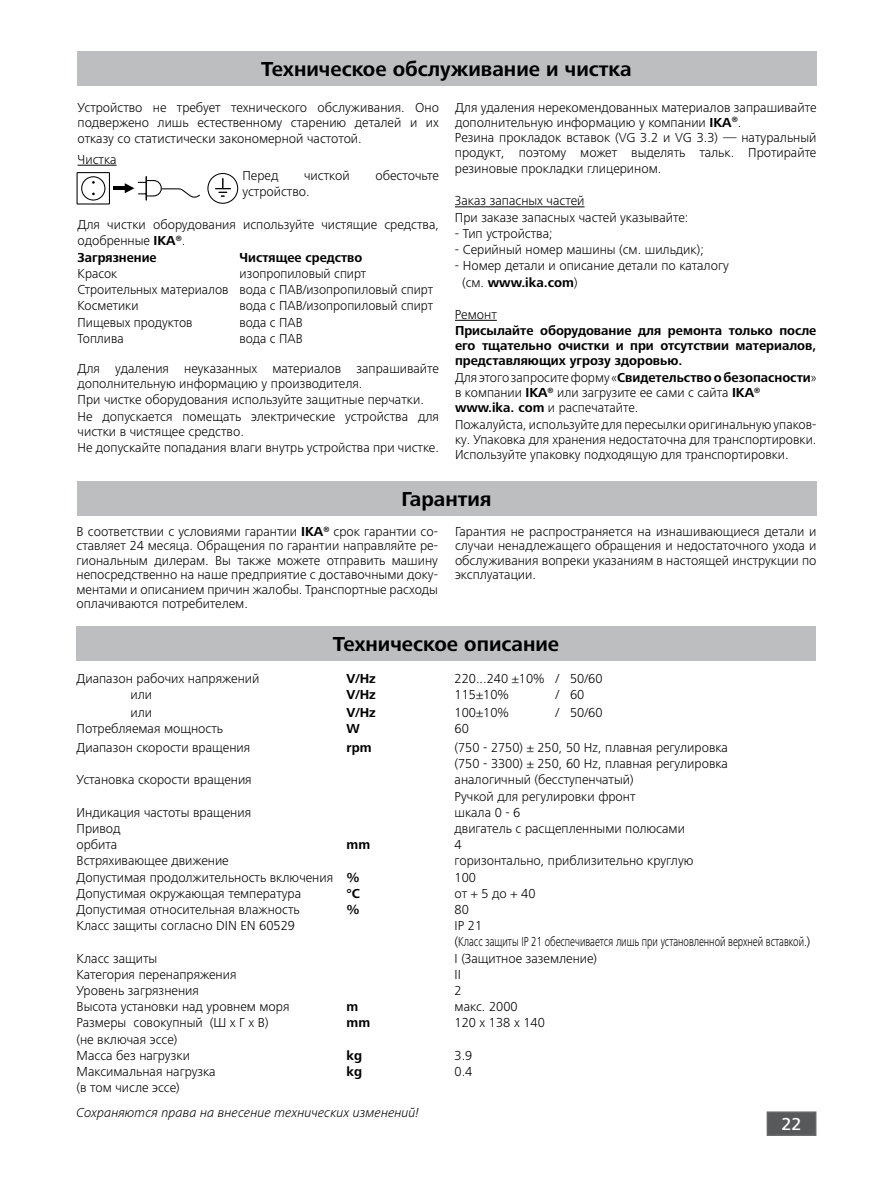
<style>
.page{position:relative;width:893px;height:1187px;background:#fff}
.page>*{position:absolute;margin:0;border:0;box-sizing:border-box;transform-origin:0 0}
.t1{font:700 21px "Frutiger Next IKA";color:#000}
.t2{font:500 18px "Frutiger Next IKA";color:#fff}
.t3{font:300 13.5px/16.2px "Frutiger Next IKA";color:#000}
.t4{font:700 13.5px/15px "Frutiger Next IKA";color:#000;text-align:justify}
.t5{font:italic 300 13.5px "Frutiger Next IKA";color:#000}
.s1{font-weight:700}
</style>
<div class="page">
<div style="left:767px;top:1111px;width:49px;height:24px;background:#58595b;border:2px solid #666"></div>
<hr style="left:78px;top:165px;width:39px;height:1px;background:#000">
<hr style="left:455px;top:206px;width:129px;height:1px;background:#000">
<hr style="left:455px;top:320px;width:42px;height:1px;background:#000">
<div style="left:76px;top:626px;width:740px;height:34px;background:#bcbec0"></div>
<div style="left:77px;top:481px;width:739px;height:34px;background:#bcbec0"></div>
<div style="left:77px;top:52px;width:739px;height:34px;background:#bcbec0"></div>
<svg style="left:77px;top:172px;width:123px;height:32px"></svg>
<div style="left:207px;top:173px;width:31px;height:31px;border:1px solid #000;border-radius:50%"></div>
<svg style="left:215px;top:178px;width:16px;height:19px"></svg>
<h1 class="t1" style="left:261px;top:57px;width:372px">Техническое обслуживание и чистка</h1>
<p class="t3" style="left:78px;top:99px;width:363px;line-height:15.6px;text-align:justify">Устройство не требует технического обслуживания. Оно подвержено лишь естественному старению деталей и их отказу со статистически закономерной частотой.</p>
<p class="t3" style="left:78px;top:151px;width:41px">Чистка</p>
<p class="t3" style="left:242px;top:167px;width:37px">Перед</p>
<p class="t3" style="left:304px;top:167px;width:47px">чисткой</p>
<p class="t3" style="left:375px;top:167px;width:65px">обесточьте</p>
<p class="t3" style="left:242px;top:184px;width:69px">устройство.</p>
<p class="t3" style="left:78px;top:216px;width:363px">Для чистки оборудования используйте чистящие средства, одобренные <span class="s1">IKA</span><sup>®</sup>.<br><span class="s1">Загрязнение</span></p>
<p class="t4" style="left:240px;top:250px;width:124px">Чистящее средство</p>
<p class="t3" style="left:78px;top:265px;width:357px;text-indent:162px">изопропиловый спирт<br>Строительных материалов вода с ПАВ/изопропиловый спирт<br>Косметики</p>
<p class="t3" style="left:78px;top:265px;width:41px">Красок</p>
<p class="t3" style="left:240px;top:298px;width:195px">вода с ПАВ/изопропиловый спирт</p>
<p class="t3" style="left:78px;top:314px;width:116px">Пищевых продуктов</p>
<p class="t3" style="left:240px;top:314px;width:65px">вода с ПАВ</p>
<p class="t3" style="left:78px;top:330px;width:48px">Топлива</p>
<p class="t3" style="left:240px;top:330px;width:65px">вода с ПАВ</p>
<p class="t3" style="left:78px;top:360px;width:363px;line-height:15px">Для удаления неуказанных материалов запрашивайте дополнительную информацию у производителя.</p>
<p class="t3" style="left:78px;top:391px;width:363px">При чистке оборудования используйте защитные перчатки.<br>Не допускается помещать электрические устройства для</p>
<p class="t3" style="left:78px;top:423px;width:363px">чистки в чистящее средство.<br>Не допускайте попадания влаги внутрь устройства при чистке.</p>
<p class="t3" style="left:455px;top:100px;width:363px;line-height:15.3px">Для удаления нерекомендованных материалов запрашивайте дополнительную информацию у компании <span class="s1">IKA</span><sup>®</sup>.<br>Резина прокладок вставок (VG 3.2 и VG 3.3) — натуральный продукт, поэтому может выделять тальк. Протирайте резиновые прокладки глицерином.</p>
<p class="t3" style="left:455px;top:193px;width:235px">Заказ запасных частей<br>При заказе запасных частей указывайте:</p>
<p class="t3" style="left:455px;top:225px;width:99px">- Тип устройства;</p>
<p class="t3" style="left:455px;top:241px;width:250px">- Серийный номер машины (см. шильдик);</p>
<p class="t3" style="left:462px;top:258px;width:268px;text-indent:-7px">- Номер детали и описание детали по каталогу (см. <span class="s1">www.ika.com</span>)</p>
<p class="t3" style="left:455px;top:306px;width:43px">Ремонт</p>
<p class="t4" style="left:455px;top:324px;width:363px">Присылайте оборудование для ремонта только после его тщательно очистки и при отсутствии материалов, представляющих угрозу здоровью.</p>
<p class="t3" style="left:455px;top:370px;width:363px;line-height:15px">Для этогозапроситеформу «<span class="s1">Свидетельство о безопасности</span>» в компании <span class="s1">IKA</span><sup>®</sup> или загрузите ее сами с сайта <span class="s1">IKA</span><sup>® </sup><span class="s1">www.ika. com</span> и распечатайте.</p>
<p class="t3" style="left:455px;top:416px;width:363px;line-height:15px;text-align:justify">Пожалуйста, используйте для пересылки оригинальную упаков&shy;ку. Упаковка для хранения недостаточна для транспортировки.<br>Используйте упаковку подходящую для транспортировки.</p>
<h1 class="t1" style="left:402px;top:486px;width:91px">Гарантия</h1>
<p class="t3" style="left:77px;top:524px;width:363px;line-height:14.4px;text-align:justify">В соответствии с условиями гарантии <span class="s1">IKA</span><sup>®</sup> срок гарантии со&shy;ставляет 24 месяца. Обращения по гарантии направляйте ре&shy;гиональным дилерам. Вы также можете отправить машину непосредственно на наше предприятие с доставочными доку&shy;ментами и описанием причин жалобы. Транспортные расходы оплачиваются потребителем.</p>
<p class="t3" style="left:455px;top:524px;width:363px;line-height:14.4px;text-align:justify">Гарантия не распространяется на изнашивающиеся детали и случаи ненадлежащего обращения и недостаточного ухода и обслуживания вопреки указаниям в настоящей инструкции по эксплуатации.</p>
<h1 class="t1" style="left:333px;top:632px;width:228px">Техническое описание</h1>
<p class="t3" style="left:77px;top:670px;width:184px">Диапазон рабочих напряжений</p>
<p class="t4" style="left:347px;top:672px;width:31px">V/Hz</p>
<p class="t3" style="left:455px;top:670px;width:149px">220...240 ±10% / 50/60</p>
<p class="t3" style="left:131px;top:686px;width:23px">или</p>
<p class="t4" style="left:347px;top:687px;width:31px">V/Hz</p>
<p class="t3" style="left:455px;top:686px;width:56px">115±10%</p>
<p class="t3" style="left:555px;top:686px;width:30px">/ 60</p>
<p class="t3" style="left:131px;top:704px;width:23px">или</p>
<p class="t4" style="left:347px;top:705px;width:31px">V/Hz</p>
<p class="t3" style="left:455px;top:704px;width:56px">100±10%</p>
<p class="t3" style="left:555px;top:704px;width:48px">/ 50/60</p>
<p class="t3" style="left:77px;top:720px;width:148px">Потребляемая мощность</p>
<p class="t4" style="left:347px;top:721px;width:15px">W</p>
<p class="t3" style="left:455px;top:720px;width:16px">60</p>
<p class="t3" style="left:77px;top:739px;width:175px">Диапазон скорости вращения</p>
<p class="t4" style="left:347px;top:740px;width:27px">rpm</p>
<p class="t3" style="left:455px;top:739px;width:275px">(750 - 2750) ± 250, 50 Hz, плавная регулировка (750 - 3300) ± 250, 60 Hz, плавная регулировка</p>
<p class="t3" style="left:77px;top:771px;width:177px">Установка скорости вращения</p>
<p class="t3" style="left:455px;top:771px;width:183px">аналогичный (бесступенчатый)<br>Ручкой для регулировки фронт</p>
<p class="t3" style="left:77px;top:804px;width:176px">Индикация частоты вращения</p>
<p class="t3" style="left:455px;top:804px;width:67px">шкала 0 - 6</p>
<p class="t3" style="left:77px;top:820px;width:45px">Привод</p>
<p class="t3" style="left:455px;top:820px;width:232px">двигатель с расщепленными полюсами</p>
<p class="t3" style="left:77px;top:836px;width:42px">орбита</p>
<p class="t4" style="left:347px;top:837px;width:25px">mm</p>
<p class="t3" style="left:455px;top:836px;width:9px">4</p>
<p class="t3" style="left:77px;top:852px;width:154px">Встряхивающее движение</p>
<p class="t3" style="left:455px;top:852px;width:240px">горизонтально, приблизительно круглую</p>
<p class="t3" style="left:77px;top:868px;width:285px">Допустимая продолжительность включения <span class="s1">%</span></p>
<p class="t3" style="left:455px;top:868px;width:23px">100</p>
<p class="t3" style="left:77px;top:885px;width:226px">Допустимая окружающая температура</p>
<p class="t4" style="left:347px;top:886px;width:15px">°C</p>
<p class="t3" style="left:455px;top:885px;width:82px">от + 5 до + 40</p>
<p class="t3" style="left:77px;top:901px;width:225px">Допустимая относительная влажность</p>
<p class="t4" style="left:347px;top:902px;width:15px">%</p>
<p class="t3" style="left:455px;top:901px;width:16px">80</p>
<p class="t3" style="left:77px;top:917px;width:220px">Класс защиты согласно DIN EN 60529</p>
<p class="t3" style="left:455px;top:917px;width:357px">IP 21<br>(Класс защиты IP 21 обеспечивается лишь при установленной верхней вставкой.)</p>
<p class="t3" style="left:77px;top:949px;width:82px">Класс защиты</p>
<p class="t3" style="left:455px;top:949px;width:144px">I (Защитное заземление)</p>
<p class="t3" style="left:77px;top:966px;width:161px">Категория перенапряжения</p>
<p class="t3" style="left:455px;top:966px;width:8px">II</p>
<p class="t3" style="left:77px;top:982px;width:124px">Уровень загрязнения</p>
<p class="t3" style="left:455px;top:982px;width:9px">2</p>
<p class="t3" style="left:77px;top:998px;width:214px">Высота установки над уровнем моря</p>
<p class="t4" style="left:347px;top:999px;width:13px">m</p>
<p class="t3" style="left:455px;top:998px;width:65px">макс. 2000</p>
<p class="t3" style="left:77px;top:1014px;width:194px">Размеры совокупный (Ш x Г x В)</p>
<p class="t4" style="left:347px;top:1015px;width:25px">mm</p>
<p class="t3" style="left:455px;top:1014px;width:92px">120 x 138 x 140</p>
<p class="t3" style="left:77px;top:1030px;width:115px">(не включая эссе)<br>Масса без нагрузки</p>
<p class="t4" style="left:347px;top:1048px;width:17px">kg</p>
<p class="t3" style="left:455px;top:1047px;width:19px">3.9</p>
<p class="t3" style="left:77px;top:1063px;width:141px">Максимальная нагрузка</p>
<p class="t4" style="left:347px;top:1064px;width:17px">kg</p>
<p class="t3" style="left:455px;top:1063px;width:19px">0.4</p>
<p class="t3" style="left:77px;top:1079px;width:105px">(в том числе эссе)</p>
<p class="t5" style="left:77px;top:1104px;width:344px">Сохраняются права на внесение технических изменений!</p>
<h2 class="t2" style="left:781px;top:1113px;width:22px">22</h2>
</div>
